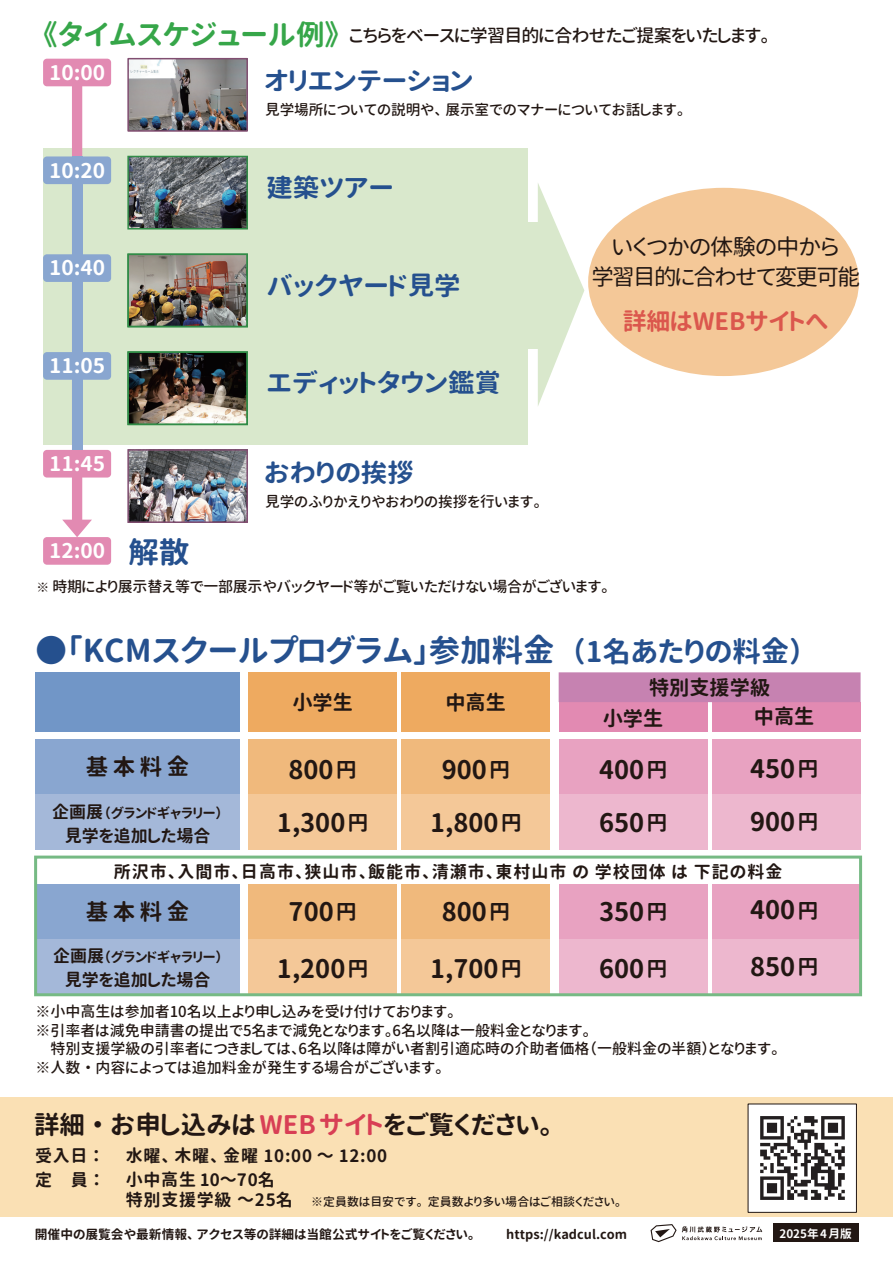
<style>
.page{position:relative;width:893px;height:1263px;background:#fff}
.page>*{position:absolute;margin:0;border:0;box-sizing:border-box;transform-origin:0 0}
.t1{font:31.5px "Gen Jyuu Gothic P Bold";color:#25508e}
.t2{font:28.5px "Gen Jyuu Gothic P Bold";color:#36a649}
.t3{font:25.5px "Gen Jyuu Gothic P Bold";color:#221713}
.t4{font:25.5px "Gen Jyuu Gothic P Bold";color:#25508e;scale:1.04 1}
.t5{font:24px "Gen Jyuu Gothic P Bold";letter-spacing:-.01em;color:#db574d}
.t6{font:22.5px/30.6px "Gen Jyuu Gothic P Regular";letter-spacing:-.07em;color:#221713;text-align:center;scale:1.04 1}
.t7{font:22.5px "Gen Jyuu Gothic P Bold";letter-spacing:.2em;color:#221713}
.t8{font:20.25px "Gen Jyuu Gothic P Bold";color:#fff;scale:1.04 1}
.t9{font:20.25px "Gen Jyuu Gothic P Bold";color:#221713}
.t10{font:18px "Gen Jyuu Gothic P Medium";letter-spacing:-.04em;color:#221713}
.t11{font:16.95px/23.4px "Gen Jyuu Gothic P Bold";letter-spacing:.045em;color:#221713}
.t12{font:16.95px "Gen Jyuu Gothic P Bold";letter-spacing:-.005em;color:#221713}
.t13{font:15px/18.8px "Gen Jyuu Gothic P Medium";color:#221713}
.t14{font:15px "Gen Jyuu Gothic P Medium";letter-spacing:-.02em;color:#221713}
.t15{font:14.55px "Gen Jyuu Gothic P Medium";color:#221713}
.t16{font:13.65px "Gen Jyuu Gothic P Bold";letter-spacing:-.005em;color:#221713}
.t17{font:12.75px "Gen Jyuu Gothic P Bold";color:#221713}
.t18{font:11.85px "Gen Jyuu Gothic P Medium";letter-spacing:.005em;color:#221713}
.t19{font:11.7px "Gen Jyuu Gothic P Bold";color:#fff}
.s1{font-size:29.7px;color:#25508e}
.s2{font-size:12.75px}
.s3{font-size:28.5px}
.s4{font-size:16.95px}
.s5{font-size:20.4px}
.s6{color:#d83f55}
.s7{font-family:"Gen Jyuu Gothic P Bold";font-size:16.95px}
</style>
<div class="page">
<div style="left:43px;top:149px;width:484px;height:296px;background:#d9e8cc"></div>
<svg style="left:538px;top:183px;width:46px;height:223px"></svg>
<div style="left:509px;top:222px;width:36px;height:126px;background:#d9e8cc"></div>
<div style="left:588px;top:188px;width:271px;height:188px;background:#f4c898;border-radius:50%"></div>
<div style="left:0;top:1097px;width:893px;height:119px;background:#fae0b4"></div>
<svg style="left:62px;top:86px;width:30px;height:451px"></svg>
<svg style="left:650px;top:1224px;width:112px;height:18px"></svg>
<div style="left:248px;top:672px;width:149px;height:60px;background:#eeaa60"></div>
<div style="left:401px;top:672px;width:149px;height:60px;background:#eeaa60"></div>
<div style="left:559px;top:702px;width:148px;height:30px;background:#e28ab2"></div>
<div style="left:712px;top:702px;width:149px;height:30px;background:#e28ab2"></div>
<div style="left:559px;top:672px;width:302px;height:30px;background:#c682b1"></div>
<div style="left:36px;top:672px;width:204px;height:60px;background:#7196c7"></div>
<div style="left:248px;top:884px;width:149px;height:55px;background:#f0b97c"></div>
<div style="left:401px;top:884px;width:149px;height:55px;background:#f0b97c"></div>
<div style="left:248px;top:939px;width:149px;height:56px;background:#f4c898"></div>
<div style="left:401px;top:939px;width:149px;height:56px;background:#f4c898"></div>
<div style="left:559px;top:884px;width:148px;height:55px;background:#e8a2c1"></div>
<div style="left:712px;top:884px;width:149px;height:55px;background:#e8a2c1"></div>
<div style="left:559px;top:939px;width:148px;height:56px;background:#edb7ce"></div>
<div style="left:712px;top:939px;width:149px;height:56px;background:#edb7ce"></div>
<div style="left:36px;top:884px;width:204px;height:55px;background:#89a6d0"></div>
<div style="left:36px;top:939px;width:204px;height:56px;background:#a4b8d9"></div>
<div style="left:248px;top:739px;width:149px;height:56px;background:#f0b97c"></div>
<div style="left:401px;top:739px;width:149px;height:56px;background:#f0b97c"></div>
<div style="left:248px;top:795px;width:149px;height:55px;background:#f4c898"></div>
<div style="left:401px;top:795px;width:149px;height:55px;background:#f4c898"></div>
<div style="left:559px;top:739px;width:148px;height:56px;background:#e8a2c1"></div>
<div style="left:712px;top:739px;width:149px;height:56px;background:#e8a2c1"></div>
<div style="left:559px;top:795px;width:148px;height:55px;background:#edb7ce"></div>
<div style="left:712px;top:795px;width:149px;height:55px;background:#edb7ce"></div>
<div style="left:36px;top:739px;width:204px;height:56px;background:#89a6d0"></div>
<div style="left:36px;top:795px;width:204px;height:55px;background:#a4b8d9"></div>
<div style="left:43px;top:59px;width:68px;height:27px;background:#e28ab2;border-radius:4px"></div>
<div style="left:43px;top:156px;width:68px;height:28px;background:#89a6d0;border-radius:4px"></div>
<div style="left:43px;top:254px;width:68px;height:28px;background:#89a6d0;border-radius:4px"></div>
<div style="left:43px;top:352px;width:68px;height:28px;background:#89a6d0;border-radius:4px"></div>
<div style="left:43px;top:537px;width:68px;height:28px;background:#e28ab2;border-radius:4px"></div>
<div style="left:43px;top:450px;width:68px;height:27px;background:#e28ab2;border-radius:4px"></div>
<div style="left:774px;top:1224px;width:85px;height:18px;background:#221713"></div>
<img style="left:130px;top:61px;width:115px;height:68px">
<div style="left:127px;top:58px;width:121px;height:74px;border:2px solid #814e71"></div>
<img style="left:130px;top:159px;width:115px;height:68px">
<div style="left:127px;top:156px;width:121px;height:74px;border:2px solid #318c47"></div>
<img style="left:130px;top:257px;width:115px;height:67px">
<div style="left:127px;top:254px;width:121px;height:73px;border:2px solid #318c47"></div>
<img style="left:130px;top:354px;width:115px;height:68px">
<div style="left:127px;top:351px;width:121px;height:74px;border:2px solid #318c47"></div>
<img style="left:130px;top:452px;width:115px;height:68px">
<div style="left:127px;top:449px;width:121px;height:74px;border:2px solid #814e71"></div>
<div style="left:748px;top:1104px;width:109px;height:108px;background:#fff"></div>
<img style="left:760px;top:1116px;width:85px;height:84px">
<div style="left:72px;top:156px;width:10px;height:293px;background:#89a6d0"></div>
<div style="left:34px;top:855px;width:828px;height:141px;border:3px solid #76ba84"></div>
<h2 class="t2" style="left:43px;top:13px;width:298px">《タイムスケジュール例》</h2>
<h3 class="t8" style="left:49px;top:57px;width:55px">10:00</h3>
<p class="t15" style="left:265px;top:99px;width:421px">見学場所についての説明や、展示室でのマナーについてお話します。</p>
<p class="t10" style="left:349px;top:22px;width:422px">こちらをベースに学習目的に合わせたご提案をいたします。</p>
<h3 class="t4" style="left:264px;top:62px;width:203px">オリエンテーション</h3>
<h3 class="t8" style="left:49px;top:155px;width:55px">10:20</h3>
<h3 class="t8" style="left:49px;top:253px;width:55px">10:40</h3>
<h3 class="t8" style="left:49px;top:351px;width:55px">11:05</h3>
<h3 class="t4" style="left:266px;top:169px;width:124px">建築ツアー</h3>
<h3 class="t4" style="left:266px;top:267px;width:188px">バックヤード見学</h3>
<h3 class="t4" style="left:266px;top:364px;width:227px">エディットタウン鑑賞</h3>
<h3 class="t8" style="left:49px;top:449px;width:55px">11:45</h3>
<h3 class="t4" style="left:264px;top:454px;width:145px">おわりの挨拶</h3>
<p class="t15" style="left:265px;top:492px;width:277px">見学のふりかえりやおわりの挨拶を行います。</p>
<h3 class="t8" style="left:49px;top:536px;width:137px">12:00 <span class="s1">解散</span></h3>
<h3 class="t6" style="left:591px;top:231px;width:260px">いくつかの体験の中から<br>学習目的に合わせて変更可能</h3>
<h3 class="t5" style="left:623px;top:304px;width:207px">詳細はWEBサイトへ</h3>
<p class="t14" style="left:36px;top:576px;width:574px"><span class="s2">※</span> 時期により展示替え等で一部展示やバックヤード等がご覧いただけない場合がございます。</p>
<h1 class="t1" style="left:36px;top:627px;width:769px">●「KCMスクールプログラム」参加料金 <span class="s3">（1名あたりの料金）</span></h1>
<h3 class="t7" style="left:86px;top:750px;width:105px">基本料金</h3>
<p class="t16" style="left:52px;top:803px;width:172px"><span class="s4">企画展</span>（グランドギャラリー）</p>
<p class="t12" style="left:65px;top:823px;width:147px">見学を追加した場合</p>
<h3 class="t9" style="left:292px;top:688px;width:62px">小学生</h3>
<h3 class="t9" style="left:445px;top:688px;width:62px">中高生</h3>
<h3 class="t3" style="left:289px;top:751px;width:70px">800<span class="s5">円</span></h3>
<h3 class="t3" style="left:442px;top:751px;width:70px">900<span class="s5">円</span></h3>
<h3 class="t3" style="left:277px;top:804px;width:93px">1,300<span class="s5">円</span></h3>
<h3 class="t3" style="left:430px;top:804px;width:93px">1,800<span class="s5">円</span></h3>
<h3 class="t9" style="left:649px;top:673px;width:123px">特別支援学級</h3>
<h3 class="t9" style="left:603px;top:703px;width:62px">小学生</h3>
<h3 class="t9" style="left:754px;top:702px;width:62px">中高生</h3>
<h3 class="t3" style="left:599px;top:751px;width:70px">400<span class="s5">円</span></h3>
<h3 class="t3" style="left:750px;top:749px;width:70px">450<span class="s5">円</span></h3>
<h3 class="t3" style="left:599px;top:804px;width:70px">650<span class="s5">円</span></h3>
<h3 class="t3" style="left:750px;top:802px;width:70px">900<span class="s5">円</span></h3>
<p class="t11" style="left:114px;top:860px;width:670px">所沢市、入間市、日高市、狭山市、飯能市、清瀬市、東村山市 の 学校団体 は 下記の料金</p>
<h3 class="t7" style="left:86px;top:895px;width:105px">基本料金</h3>
<p class="t16" style="left:53px;top:947px;width:170px"><span class="s4">企画展</span>（グランドギャラリー）</p>
<p class="t12" style="left:65px;top:967px;width:147px">見学を追加した場合</p>
<h3 class="t3" style="left:289px;top:893px;width:70px">700<span class="s5">円</span></h3>
<h3 class="t3" style="left:442px;top:893px;width:70px">800<span class="s5">円</span></h3>
<h3 class="t3" style="left:277px;top:949px;width:93px">1,200<span class="s5">円</span></h3>
<h3 class="t3" style="left:430px;top:949px;width:93px">1,700<span class="s5">円</span></h3>
<h3 class="t3" style="left:599px;top:893px;width:70px">350<span class="s5">円</span></h3>
<h3 class="t3" style="left:750px;top:891px;width:70px">400<span class="s5">円</span></h3>
<h3 class="t3" style="left:599px;top:949px;width:70px">600<span class="s5">円</span></h3>
<h3 class="t3" style="left:750px;top:948px;width:70px">850<span class="s5">円</span></h3>
<p class="t13" style="left:36px;top:1002px;width:745px">※小中高生は参加者10名以上より申し込みを受け付けております。<br>※引率者は減免申請書の提出で5名まで減免となります。6名以降は一般料金となります。<br>　特別支援学級の引率者につきましては、6名以降は障がい者割引適応時の介助者価格（一般料金の半額）となります。※人数・内容によっては追加料金が発生する場合がございます。</p>
<h3 class="t3" style="left:34px;top:1106px;width:520px">詳細・お申し込みは<span class="s6">WEB サイト</span>をご覧ください。</h3>
<p class="t11" style="left:35px;top:1144px;width:67px">受入日：定　員：</p>
<p class="t11" style="left:126px;top:1144px;width:263px">水曜、木曜、金曜 10:00 ～ 12:00小中高生 10～70名</p>
<p class="t18" style="left:126px;top:1193px;width:497px"><span class="s7">特別支援学級～25名　</span>※定員数は目安です。定員数より多い場合はご相談ください。</p>
<p class="t17" style="left:35px;top:1225px;width:441px">開催中の展覧会や最新情報、アクセス等の詳細は当館公式サイトをご覧ください。</p>
<p class="t17" style="left:506px;top:1225px;width:122px">https://kadcul.com</p>
<p class="t19" style="left:779px;top:1224px;width:74px">2025年4月版</p>
</div>
